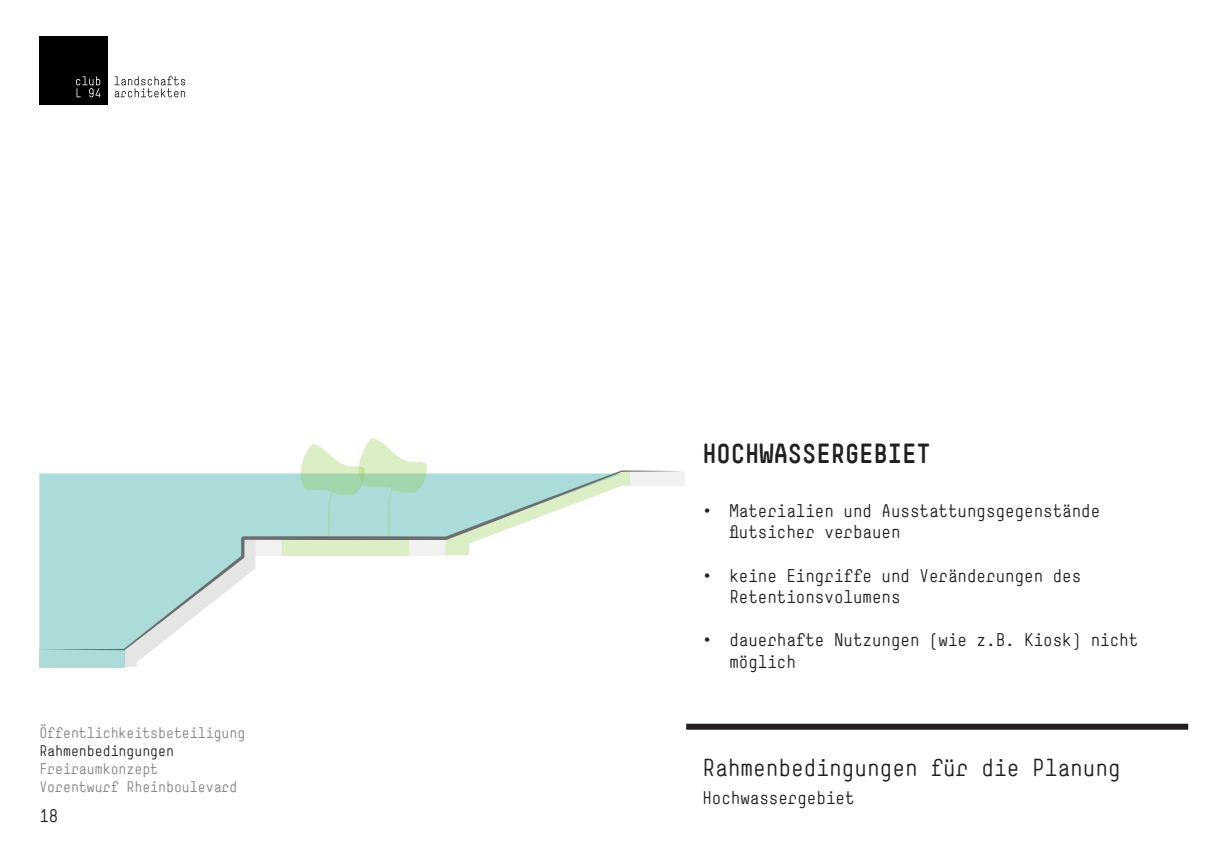
<style>
.page{position:relative;width:1221px;height:851px;background:#fff}
.page>*{position:absolute;margin:0;border:0;box-sizing:border-box;transform-origin:0 0}
.t1{font:700 27px "Simple";color:#231f20}
.t2{font:24px "Simple";color:#231f20}
.t3{font:18px/21.6px "Simple";color:#231f20}
.t4{font:15px/18px "Simple";color:#838384}
.t5{font:15px "Simple";color:#231f20}
</style>
<div class="page">
<svg style="left:300px;top:437px;width:127px;height:33px"></svg>
<div style="left:39px;top:649px;width:85px;height:17px;background:#abdcda"></div>
<svg style="left:124px;top:650px;width:28px;height:16px"></svg>
<svg style="left:39px;top:470px;width:646px;height:180px"></svg>
<div style="left:686px;top:723px;width:502px;height:6px;background:#231f20"></div>
<div style="left:39px;top:36px;width:68px;height:68px;background:#000"></div>
<svg style="left:114px;top:76px;width:71px;height:21px"></svg>
<svg style="left:76px;top:76px;width:24px;height:21px"></svg>
<p class="t4" style="left:39px;top:723px;width:207px">Öffentlichkeitsbeteiligung</p>
<p class="t5" style="left:39px;top:742px;width:136px">Rahmenbedingungen</p>
<p class="t4" style="left:39px;top:759px;width:199px">Freiraumkonzept<br>Vorentwurf Rheinboulevard</p>
<p class="t3" style="left:39px;top:804px;width:21px">18</p>
<h1 class="t1" style="left:702px;top:437px;width:230px">HOCHWASSERGEBIET</h1>
<p class="t3" style="left:729px;top:499px;width:372px;text-indent:-27px">• Materialien und Ausstattungsgegenstände flutsicher verbauen</p>
<p class="t3" style="left:729px;top:564px;width:353px;text-indent:-27px">• keine Eingriffe und Veränderungen des<br>Retentionsvolumens</p>
<p class="t3" style="left:729px;top:629px;width:410px;text-indent:-27px">• dauerhafte Nutzungen (wie z.B. Kiosk) nicht möglich</p>
<h2 class="t2" style="left:702px;top:753px;width:420px">Rahmenbedingungen für die Planung</h2>
<p class="t3" style="left:702px;top:787px;width:154px">Hochwassergebiet</p>
</div>
